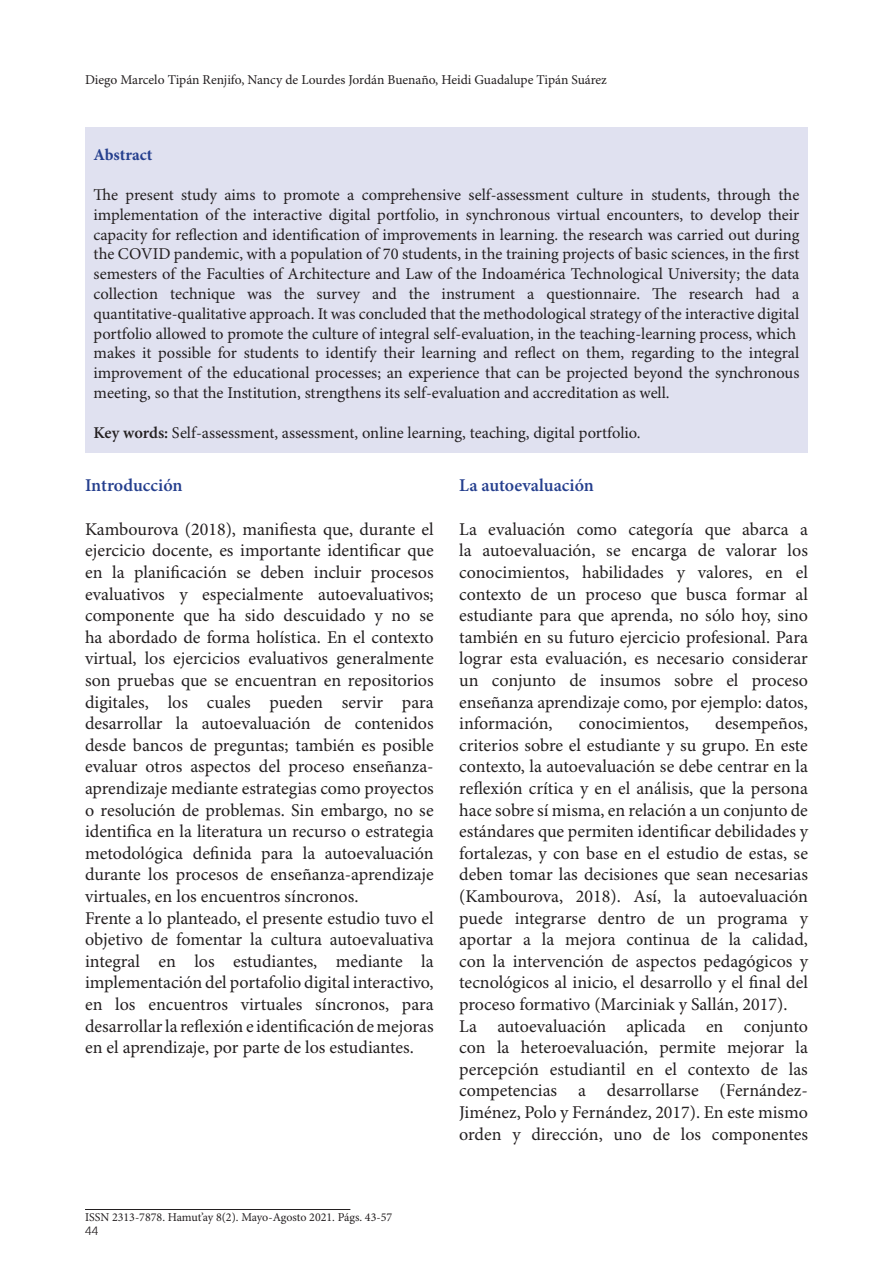
<style>
.page{position:relative;width:893px;height:1263px;background:#fff}
.page>*{position:absolute;margin:0;border:0;box-sizing:border-box;transform-origin:0 0}
.t1{font:18px/21.6px "Minion Pro";color:#231f20;text-align:justify}
.t2{font:600 18px "Minion Pro";color:#253f8e}
.t3{font:16.5px/19.8px "Minion Pro";color:#231f20}
.t4{font:700 16.5px "Minion Pro";color:#253f8e}
.t5{font:13.5px "Minion Pro";letter-spacing:-.005em;color:#231f20}
.t6{font:12px "Minion Pro";letter-spacing:-.005em;color:#231f20}
.t7{font:300 12px "Frutiger";color:#231f20}
.s1{font-weight:600}
</style>
<div class="page">
<hr style="left:85px;top:1209px;width:265px;height:1px;background:#231f20">
<div style="left:85px;top:128px;width:723px;height:325px;background:#e0e1f0"></div>
<p class="t5" style="left:85px;top:71px;width:523px">Diego Marcelo Tipán Renjifo, Nancy de Lourdes Jordán Buenaño, Heidi Guadalupe Tipán Suárez</p>
<p class="t4" style="left:94px;top:144px;width:60px">Abstract</p>
<p class="t3" style="left:94px;top:186px;width:707px">The present study aims to promote a comprehensive self-assessment culture in students, through the</p>
<p class="t3" style="left:94px;top:205px;width:707px">implementation of the interactive digital portfolio, in synchronous virtual encounters, to develop their</p>
<p class="t3" style="left:94px;top:225px;width:707px;text-align:justify">capacity for reflection and identification of improvements in learning. the research was carried out during the COVID pandemic, with a population of 70 students, in the training projects of basic sciences, in the first semesters of the Faculties of Architecture and Law of the Indoamérica Technological University; the data</p>
<p class="t3" style="left:94px;top:285px;width:707px">collection technique was the survey and the instrument a questionnaire. The research had a</p>
<p class="t3" style="left:94px;top:304px;width:707px">quantitative-qualitative approach. It was concluded that the methodological strategy of the interactive digital portfolio allowed to promote the culture of integral self-evaluation, in the teaching-learning process, which</p>
<p class="t3" style="left:94px;top:344px;width:707px">makes it possible for students to identify their learning and reflect on them, regarding to the integral</p>
<p class="t3" style="left:94px;top:364px;width:707px">improvement of the educational processes; an experience that can be projected beyond the synchronous meeting, so that the Institution, strengthens its self-evaluation and accreditation as well.</p>
<p class="t3" style="left:94px;top:423px;width:549px"><span class="s1">Key words:</span> Self-assessment, assessment, online learning, teaching, digital portfolio.</p>
<p class="t2" style="left:85px;top:473px;width:99px">Introducción</p>
<p class="t1" style="left:85px;top:519px;width:350px">Kambourova (2018), manifiesta que, durante el ejercicio docente, es importante identificar que en la planificación se deben incluir procesos evaluativos y especialmente autoevaluativos; componente que ha sido descuidado y no se ha abordado de forma holística. En el contexto virtual, los ejercicios evaluativos generalmente son pruebas que se encuentran en repositorios digitales, los cuales pueden servir para desarrollar la autoevaluación de contenidos desde bancos de preguntas; también es posible evaluar otros aspectos del proceso enseñanza&shy;aprendizaje mediante estrategias como proyectos o resolución de problemas. Sin embargo, no se identifica en la literatura un recurso o estrategia metodológica definida para la autoevaluación durante los procesos de enseñanza-aprendizaje virtuales, en los encuentros síncronos.</p>
<p class="t1" style="left:85px;top:908px;width:350px">Frente a lo planteado, el presente estudio tuvo el objetivo de fomentar la cultura autoevaluativa integral en los estudiantes, mediante la implementación del portafolio digital interactivo, en los encuentros virtuales síncronos, para desarrollar la reflexión e identificación de mejoras en el aprendizaje, por parte de los estudiantes.</p>
<p class="t2" style="left:459px;top:473px;width:136px">La autoevaluación</p>
<p class="t1" style="left:459px;top:519px;width:350px">La evaluación como categoría que abarca a la autoevaluación, se encarga de valorar los conocimientos, habilidades y valores, en el contexto de un proceso que busca formar al estudiante para que aprenda, no sólo hoy, sino también en su futuro ejercicio profesional. Para lograr esta evaluación, es necesario considerar un conjunto de insumos sobre el proceso enseñanza aprendizaje como, por ejemplo: datos, información,</p>
<p class="t1" style="left:459px;top:713px;width:350px;text-indent:256px">desempeños, criterios sobre el estudiante y su grupo. En este contexto, la autoevaluación se debe centrar en la reflexión crítica y en el análisis, que la persona hace sobre sí misma, en relación a un conjunto de estándares que permiten identificar debilidades y fortalezas, y con base en el estudio de estas, se deben tomar las decisiones que sean necesarias (Kambourova, 2018). Así, la autoevaluación puede integrarse dentro de un programa y aportar a la mejora continua de la calidad, con la intervención de aspectos pedagógicos y tecnológicos al inicio, el desarrollo y el final del proceso formativo (Marciniak y Sallán, 2017).</p>
<p class="t1" style="left:459px;top:1016px;width:350px">La autoevaluación aplicada en conjunto con la heteroevaluación, permite mejorar la percepción estudiantil en el contexto de las competencias a desarrollarse (Fernández-Jiménez, Polo y Fernández, 2017). En este mismo orden y dirección, uno de los componentes</p>
<p class="t1" style="left:579px;top:713px;width:112px">conocimientos,</p>
<p class="t6" style="left:85px;top:1210px;width:309px">ISSN 2313-7878. Hamut’ay 8(2). Mayo-Agosto 2021. Págs. 43-57</p>
<p class="t7" style="left:85px;top:1222px;width:15px">44</p>
</div>
